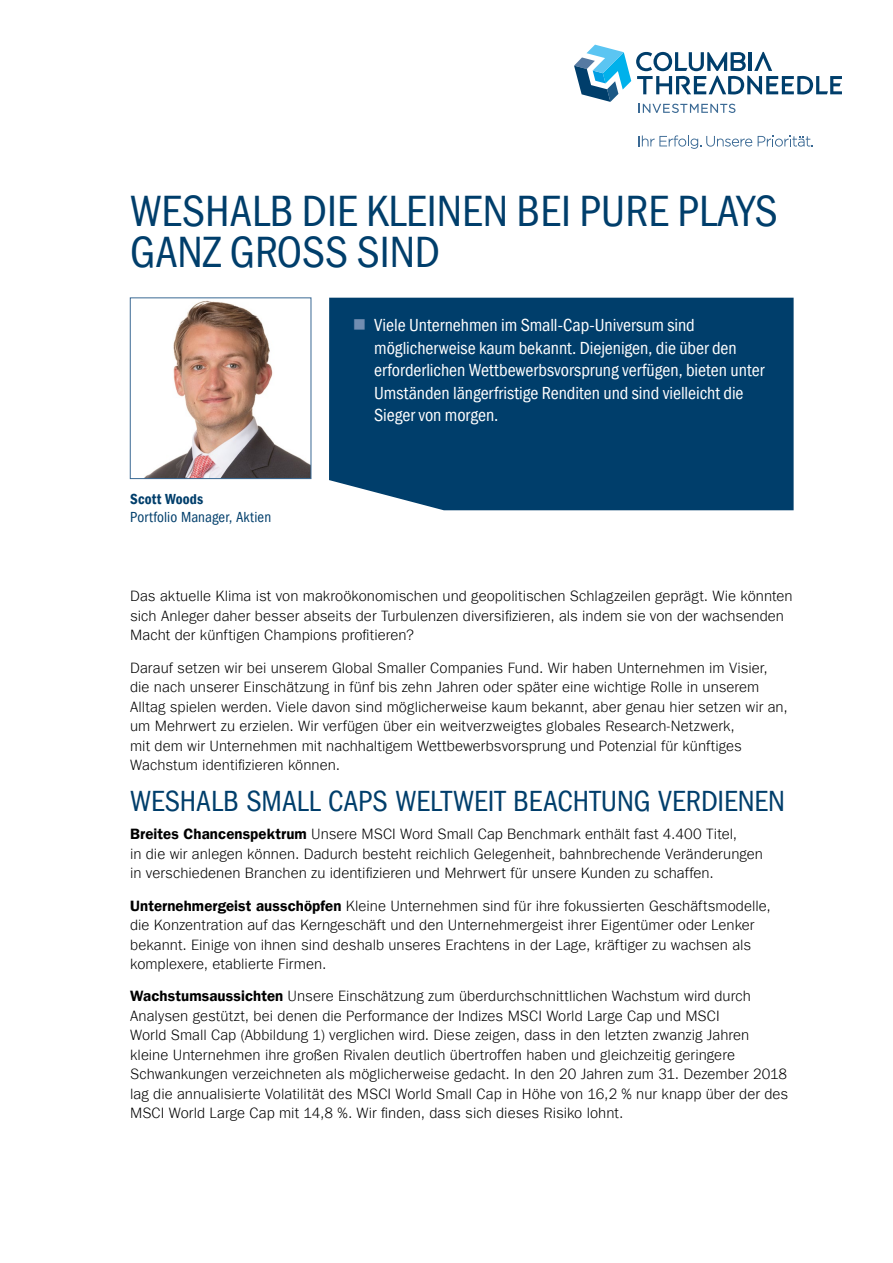
<style>
.page{position:relative;width:893px;height:1263px;background:#fff}
.page>*{position:absolute;margin:0;border:0;box-sizing:border-box;transform-origin:0 0}
.t1{font:condensed 45px/40.5px "ITC Frank Gofor Ameriprise";color:#003e6b}
.t2{font:condensed 30px "ITC Frank Gofor Ameriprise";color:#003e6b}
.t3{font:condensed 18px/22.5px "ITC Frank Gofor Ameriprise";color:#fff}
.t4{font:300 15px/19.5px "ITC Frank Gofor Ameriprise";letter-spacing:.005em;color:#000}
.t5{font:condensed 15px "ITC Frank Gofor Ameriprise";letter-spacing:.005em;color:#003e6b}
.t6{font:15px "ITC Frank Gofor Ameriprise Dm Cn";letter-spacing:.005em;color:#003e6b}
.s1{color:#718db1}
.s2{font-family:"ITC Frank Gofor Ameriprise Dm";font-weight:400}
</style>
<div class="page">
<div style="left:329px;top:298px;width:465px;height:212px;background:#003e6b"></div>
<svg style="left:574px;top:45px;width:268px;height:68px"></svg>
<svg style="left:638px;top:135px;width:114px;height:14px"></svg>
<svg style="left:758px;top:136px;width:55px;height:11px"></svg>
<img style="left:145px;top:300px;width:164px;height:177px">
<div style="left:130px;top:298px;width:181px;height:181px;border:1px solid #3a6994"></div>
<h1 class="t1" style="left:130px;top:192px;width:649px">WESHALB DIE KLEINEN BEI PURE PLAYS<br>GANZ GROSS SIND</h1>
<p class="t6" style="left:130px;top:490px;width:75px">Scott Woods</p>
<p class="t5" style="left:130px;top:508px;width:143px">Portfolio Manager, Aktien</p>
<p class="t3" style="left:374px;top:314px;width:392px;text-indent:-21px"><span class="s1">■</span> Viele Unternehmen im Small-Cap-Universum sind möglicherweise kaum bekannt. Diejenigen, die über den erforderlichen Wettbewerbsvorsprung verfügen, bieten unter Umständen längerfristige Renditen und sind vielleicht die Sieger von morgen.</p>
<p class="t4" style="left:130px;top:587px;width:664px">Das aktuelle Klima ist von makroökonomischen und geopolitischen Schlagzeilen geprägt. Wie könnten sich Anleger daher besser abseits der Turbulenzen diversifizieren, als indem sie von der wachsenden<br>Macht der künftigen Champions profitieren?</p>
<p class="t4" style="left:130px;top:658px;width:659px">Darauf setzen wir bei unserem Global Smaller Companies Fund. Wir haben Unternehmen im Visier, die nach unserer Einschätzung in fünf bis zehn Jahren oder später eine wichtige Rolle in unserem Alltag spielen werden. Viele davon sind möglicherweise kaum bekannt, aber genau hier setzen wir an, um Mehrwert zu erzielen. Wir verfügen über ein weitverzweigtes globales Research-Netzwerk,<br>mit dem wir Unternehmen mit nachhaltigem Wettbewerbsvorsprung und Potenzial für künftiges Wachstum identifizieren können.</p>
<h2 class="t2" style="left:130px;top:785px;width:656px">WESHALB SMALL CAPS WELTWEIT BEACHTUNG VERDIENEN</h2>
<p class="t4" style="left:130px;top:825px;width:634px"><span class="s2">Breites Chancenspektrum</span> Unsere MSCI Word Small Cap Benchmark enthält fast 4.400 Titel,<br>in die wir anlegen können. Dadurch besteht reichlich Gelegenheit, bahnbrechende Veränderungen in verschiedenen Branchen zu identifizieren und Mehrwert für unsere Kunden zu schaffen.</p>
<p class="t4" style="left:130px;top:896px;width:642px"><span class="s2">Unternehmergeist ausschöpfen</span> Kleine Unternehmen sind für ihre fokussierten Geschäftsmodelle, die Konzentration auf das Kerngeschäft und den Unternehmergeist ihrer Eigentümer oder Lenker bekannt. Einige von ihnen sind deshalb unseres Erachtens in der Lage, kräftiger zu wachsen als komplexere, etablierte Firmen.</p>
<p class="t4" style="left:130px;top:987px;width:660px"><span class="s2">Wachstumsaussichten</span> Unsere Einschätzung zum überdurchschnittlichen Wachstum wird durch Analysen gestützt, bei denen die Performance der Indizes MSCI World Large Cap und MSCI<br>World Small Cap (Abbildung 1) verglichen wird. Diese zeigen, dass in den letzten zwanzig Jahren kleine Unternehmen ihre großen Rivalen deutlich übertroffen haben und gleichzeitig geringere Schwankungen verzeichneten als möglicherweise gedacht. In den 20 Jahren zum 31. Dezember 2018 lag die annualisierte Volatilität des MSCI World Small Cap in Höhe von 16,2 % nur knapp über der des MSCI World Large Cap mit 14,8 %. Wir finden, dass sich dieses Risiko lohnt.</p>
</div>
